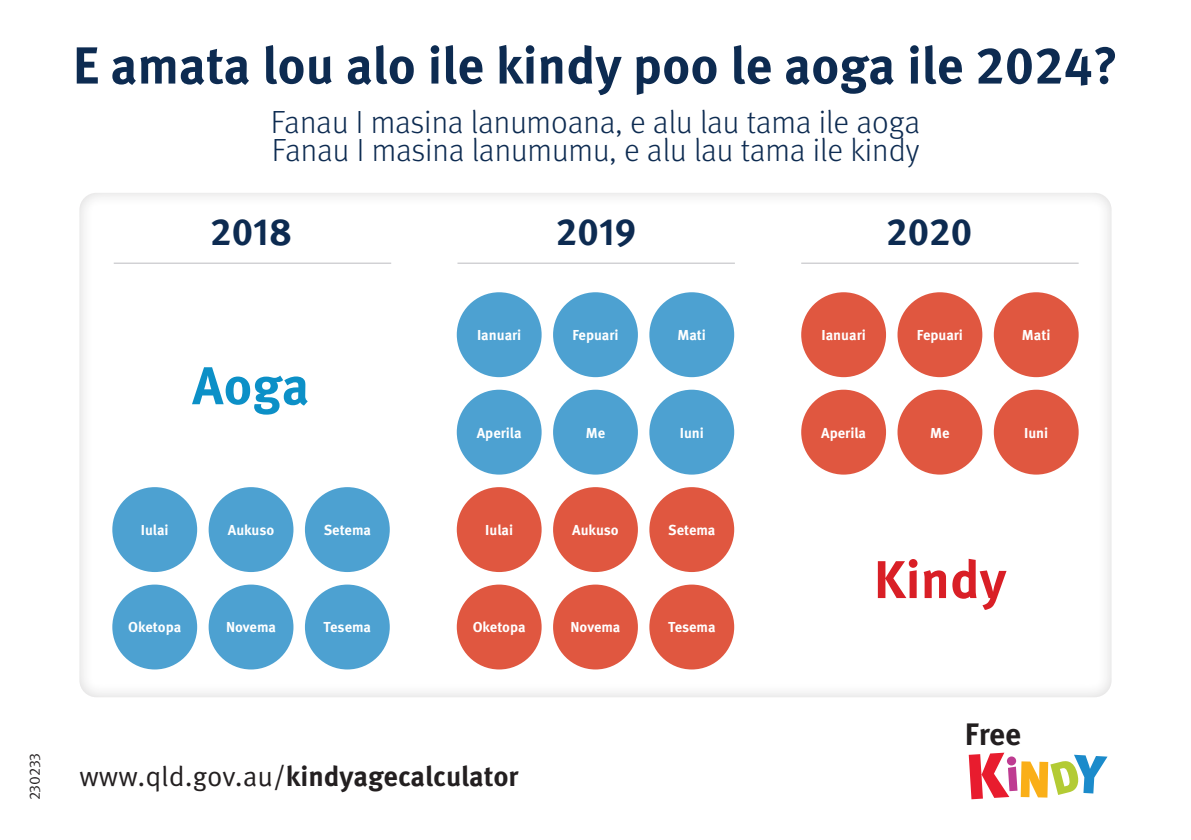
<style>
.page{position:relative;width:1191px;height:840px;background:#fff}
.page>*{position:absolute;margin:0;border:0;box-sizing:border-box;transform-origin:0 0}
.Region_head{font:700 53px "Meta OT";color:#d91f26}
.Region_head-2{font:700 53px "Meta OT";color:#0c90c7}
.Body_copy__Meta10{font:700 52px "Meta OT";color:#0d2b51}
.Region_head-3{font:700 38px "Meta OT";color:#0d2b51}
.Body_copy__Meta10-2{font:300 32px "Meta OT";letter-spacing:-.005em;color:#0d2b51}
.t1{font:700 31px "Meta OT";color:#231f20}
.Body_copy__Meta10-3{font:700 28px "Meta OT";color:#231f20}
.Body_copy__Meta10-4{font:15px "Meta OT Norm";letter-spacing:-.02em;color:#231f20}
.Region_head-4{font:700 14.4px "Meta OT";color:#fff}
.s1{font-family:"Meta OT Norm";font-weight:400}
</style>
<div class="page">
<div style="left:209px;top:487px;width:84px;height:84px;background:#4da1d1;border-radius:50%"></div>
<div style="left:112px;top:487px;width:85px;height:84px;background:#4da1d1;border-radius:50%"></div>
<div style="left:305px;top:487px;width:85px;height:84px;background:#4da1d1;border-radius:50%"></div>
<div style="left:553px;top:487px;width:85px;height:84px;background:#e05740;border-radius:50%"></div>
<div style="left:457px;top:487px;width:84px;height:84px;background:#e05740;border-radius:50%"></div>
<div style="left:209px;top:584px;width:84px;height:85px;background:#4da1d1;border-radius:50%"></div>
<div style="left:112px;top:584px;width:85px;height:85px;background:#4da1d1;border-radius:50%"></div>
<div style="left:305px;top:584px;width:85px;height:85px;background:#4da1d1;border-radius:50%"></div>
<div style="left:553px;top:584px;width:85px;height:85px;background:#e05740;border-radius:50%"></div>
<div style="left:457px;top:584px;width:84px;height:85px;background:#e05740;border-radius:50%"></div>
<div style="left:649px;top:487px;width:85px;height:84px;background:#e05740;border-radius:50%"></div>
<div style="left:649px;top:584px;width:85px;height:85px;background:#e05740;border-radius:50%"></div>
<div style="left:553px;top:292px;width:85px;height:85px;background:#4da1d1;border-radius:50%"></div>
<div style="left:649px;top:292px;width:85px;height:85px;background:#4da1d1;border-radius:50%"></div>
<div style="left:897px;top:292px;width:85px;height:85px;background:#e05740;border-radius:50%"></div>
<div style="left:801px;top:292px;width:85px;height:85px;background:#e05740;border-radius:50%"></div>
<div style="left:993px;top:292px;width:85px;height:85px;background:#e05740;border-radius:50%"></div>
<div style="left:553px;top:389px;width:85px;height:85px;background:#4da1d1;border-radius:50%"></div>
<div style="left:457px;top:292px;width:84px;height:85px;background:#4da1d1;border-radius:50%"></div>
<div style="left:457px;top:389px;width:84px;height:85px;background:#4da1d1;border-radius:50%"></div>
<div style="left:649px;top:389px;width:85px;height:85px;background:#4da1d1;border-radius:50%"></div>
<div style="left:897px;top:389px;width:85px;height:85px;background:#e05740;border-radius:50%"></div>
<div style="left:801px;top:389px;width:85px;height:85px;background:#e05740;border-radius:50%"></div>
<div style="left:993px;top:389px;width:85px;height:85px;background:#e05740;border-radius:50%"></div>
<hr style="left:457px;top:263px;width:278px;height:1px;background:#bcbdc0">
<hr style="left:801px;top:263px;width:277px;height:1px;background:#bcbdc0">
<hr style="left:114px;top:263px;width:277px;height:1px;background:#bcbdc0">
<svg style="left:968px;top:752px;width:139px;height:46px"></svg>
<p class="Body_copy__Meta10" style="left:73px;top:33px;width:1046px">E amata lou alo ile kindy poo le aoga ile 2024?</p>
<p class="Body_copy__Meta10-2" style="left:271px;top:103px;width:651px">Fanau I masina lanumoana, e alu lau tama ile aoga</p>
<p class="Body_copy__Meta10-2" style="left:272px;top:131px;width:649px">Fanau I masina lanumumu, e alu lau tama ile kindy</p>
<p class="Region_head-3" style="left:210px;top:207px;width:83px">2018</p>
<p class="Region_head-3" style="left:556px;top:207px;width:82px">2019</p>
<p class="Region_head-3" style="left:886px;top:207px;width:88px">2020</p>
<p class="Region_head-2" style="left:192px;top:352px;width:119px">Aoga</p>
<p class="Region_head-4" style="left:477px;top:326px;width:46px">Ianuari</p>
<p class="Region_head-4" style="left:572px;top:326px;width:48px">Fepuari</p>
<p class="Region_head-4" style="left:677px;top:326px;width:30px">Mati</p>
<p class="Region_head-4" style="left:821px;top:326px;width:46px">Ianuari</p>
<p class="Region_head-4" style="left:916px;top:326px;width:48px">Fepuari</p>
<p class="Region_head-4" style="left:1022px;top:326px;width:30px">Mati</p>
<p class="Region_head-4" style="left:477px;top:423px;width:46px">Aperila</p>
<p class="Region_head-4" style="left:679px;top:423px;width:26px">Iuni</p>
<p class="Region_head-4" style="left:821px;top:423px;width:46px">Aperila</p>
<p class="Region_head-4" style="left:930px;top:423px;width:21px">Me</p>
<p class="Region_head-4" style="left:1024px;top:423px;width:26px">Iuni</p>
<p class="Region_head-4" style="left:586px;top:423px;width:21px">Me</p>
<p class="Region_head-4" style="left:141px;top:520px;width:29px">Iulai</p>
<p class="Region_head-4" style="left:324px;top:520px;width:49px">Setema</p>
<p class="Region_head-4" style="left:485px;top:520px;width:29px">Iulai</p>
<p class="Region_head-4" style="left:572px;top:520px;width:48px">Aukuso</p>
<p class="Region_head-4" style="left:228px;top:520px;width:48px">Aukuso</p>
<p class="Region_head-4" style="left:668px;top:520px;width:49px">Setema</p>
<p class="Region_head" style="left:874px;top:545px;width:134px">Kindy</p>
<p class="Region_head-4" style="left:128px;top:618px;width:55px">Oketopa</p>
<p class="Region_head-4" style="left:226px;top:618px;width:51px">Novema</p>
<p class="Region_head-4" style="left:323px;top:618px;width:49px">Tesema</p>
<p class="Region_head-4" style="left:472px;top:618px;width:55px">Oketopa</p>
<p class="Region_head-4" style="left:570px;top:618px;width:51px">Novema</p>
<p class="Region_head-4" style="left:668px;top:618px;width:49px">Tesema</p>
<p class="t1" style="left:965px;top:714px;width:58px">Free</p>
<p class="Body_copy__Meta10-4" style="left:25px;top:799px;width:49px;rotate:-90deg">230233</p>
<p class="Body_copy__Meta10-3" style="left:79px;top:757px;width:441px"><span class="s1">www.qld.gov.au/</span>kindyagecalculator</p>
</div>
